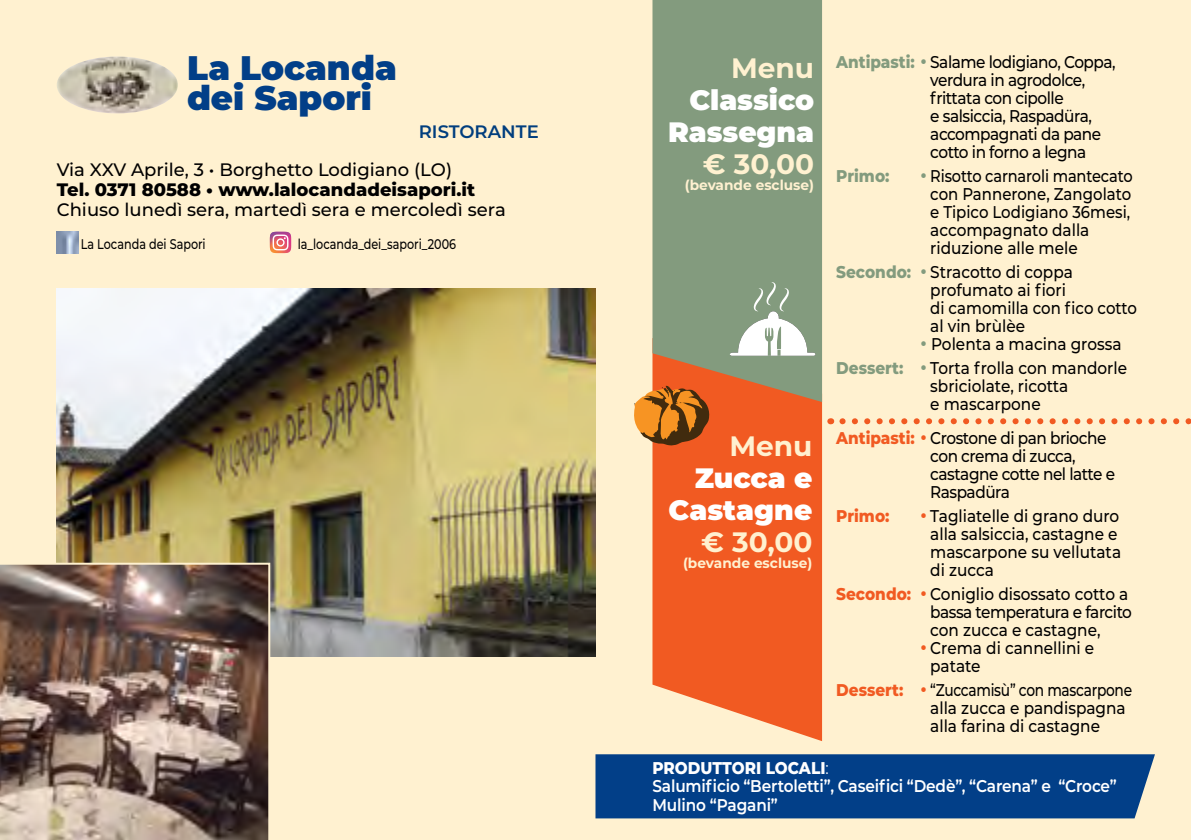
<style>
.page{position:relative;width:1191px;height:840px;background:#fff}
.page>*{position:absolute;margin:0;border:0;box-sizing:border-box;transform-origin:0 0}
.t1{font:900 34px/30.2px "Montserrat";color:#023f88}
.t2{font:900 28px/32px "Montserrat";color:#fff;text-align:right}
.t3{font:700 28px "Montserrat";color:#fff1d0}
.t4{font:500 18px "Montserrat";color:#000}
.t5{font:800 18px "Montserrat";color:#000}
.t6{font:600 18px "Montserrat";color:#003e7e}
.t7{font:500 17px/18px "Montserrat";letter-spacing:-.005em;color:#000;scale:.9 1}
.t8{font:500 17px/18px "Montserrat";letter-spacing:-.03em;color:#000;scale:.9 1}
.t9{font:500 17px/18px "Montserrat";letter-spacing:-.005em;color:#000;scale:.86 1}
.t10{font:600 17px/18px "Montserrat";letter-spacing:-.01em;color:#fff;scale:.9 1}
.t11{font:500 17px/18px "Montserrat";letter-spacing:-.005em;color:#000;scale:.81 1}
.t12{font:800 17px "Montserrat";color:#839b7e;scale:.9 1}
.t13{font:800 17px "Montserrat";color:#f15a22;scale:.9 1}
.t14{font:500 14px "Montserrat";color:#000;scale:.8 1}
.t15{font:700 14px "Montserrat";color:#fff1d0}
.s1{font-weight:800;color:#839b7e}
.s2{color:#839b7e}
.s3{font-weight:800;color:#f15a22}
.s4{color:#f15a22}
.s5{font-weight:800}
.s6{font-weight:400}
</style>
<div class="page">
<div style="left:0;top:0;width:595px;height:839px;background:#fff1d0"></div>
<div style="left:595px;top:0;width:596px;height:839px;background:#fff1d0"></div>
<img style="left:57px;top:289px;width:538px;height:367px">
<img style="left:0;top:561px;width:271px;height:278px">
<img style="left:57px;top:231px;width:21px;height:22px">
<svg style="left:270px;top:231px;width:21px;height:22px"></svg>
<img style="left:57px;top:56px;width:121px;height:57px">
<svg style="left:652px;top:402px;width:170px;height:338px;background:#f26731"></svg>
<svg style="left:652px;top:0;width:170px;height:402px;background:#8a997a"></svg>
<svg style="left:634px;top:385px;width:76px;height:60px;background:#ba702b"></svg>
<div style="left:595px;top:754px;width:560px;height:64px;background:#023f88"></div>
<svg style="left:730px;top:282px;width:85px;height:73px;background:#acbba8"></svg>
<svg style="left:842px;top:418px;width:349px;height:6px"></svg>
<h1 class="t1" style="left:187px;top:50px;width:211px">La Locanda dei Sapori</h1>
<p class="t6" style="left:419px;top:118px;width:121px">RISTORANTE</p>
<p class="t4" style="left:57px;top:157px;width:397px">Via XXV Aprile, 3 • Borghetto Lodigiano (LO)</p>
<p class="t5" style="left:57px;top:176px;width:420px">Tel. 0371 80588 • www.lalocandadeisapori.it</p>
<p class="t4" style="left:57px;top:197px;width:450px">Chiuso lunedì sera, martedì sera e mercoledì sera</p>
<p class="t14" style="left:81px;top:233px;width:158px">La Locanda dei Sapori</p>
<p class="t14" style="left:298px;top:233px;width:199px">la_locanda_dei_sapori_2006</p>
<h2 class="t3" style="left:731px;top:48px;width:84px">Menu</h2>
<h2 class="t2" style="left:668px;top:82px;width:147px">Classico<br>Rassegna</h2>
<h2 class="t3" style="left:703px;top:144px;width:113px">€ 30,00</h2>
<p class="t15" style="left:685px;top:175px;width:131px">(bevande escluse)</p>
<h2 class="t3" style="left:729px;top:425px;width:84px">Menu</h2>
<h2 class="t2" style="left:668px;top:459px;width:145px">Zucca e<br>Castagne</h2>
<h2 class="t3" style="left:701px;top:521px;width:113px">€ 30,00</h2>
<p class="t15" style="left:683px;top:552px;width:131px">(bevande escluse)</p>
<p class="t8" style="left:930px;top:52px;width:207px;text-indent:-94px"><span class="s1">Antipasti:</span> <span class="s2">•</span> Salame lodigiano, Coppa, verdura in agrodolce, frittata con cipolle<br>e salsiccia, Raspadüra, accompagnati da pane cotto in forno a legna</p>
<p class="t12" style="left:836px;top:163px;width:61px">Primo:</p>
<p class="t9" style="left:930px;top:166px;width:237px;text-indent:-10px"><span class="s2">•</span> Risotto carnaroli mantecato con Pannerone, Zangolato e Tipico Lodigiano 36mesi, accompagnato dalla riduzione alle mele</p>
<p class="t7" style="left:930px;top:262px;width:231px;text-indent:-94px"><span class="s1">Secondo:</span> <span class="s2">•</span> Stracotto di coppa profumato ai fiori<br>di camomilla con fico cotto al vin brùlèe</p>
<p class="t7" style="left:836px;top:331px;width:325px;line-height:24px;text-indent:84px"><span class="s2">•</span> Polenta a macina grossa<br><span class="s1">Dessert:</span> <span class="s2">•</span> Torta frolla con mandorle</p>
<p class="t7" style="left:930px;top:376px;width:155px">sbriciolate, ricotta e mascarpone</p>
<p class="t8" style="left:930px;top:428px;width:207px;text-indent:-94px"><span class="s3">Antipasti:</span> <span class="s4">•</span> Crostone di pan brioche con crema di zucca, castagne cotte nel latte e<br>Raspadüra</p>
<p class="t13" style="left:836px;top:503px;width:61px">Primo:</p>
<p class="t7" style="left:930px;top:506px;width:214px;text-indent:-10px"><span class="s4">•</span> Tagliatelle di grano duro alla salsiccia, castagne e mascarpone su vellutata di zucca</p>
<p class="t7" style="left:930px;top:584px;width:226px;text-indent:-94px"><span class="s3">Secondo:</span> <span class="s4">•</span> Coniglio disossato cotto a bassa temperatura e farcito con zucca e castagne,</p>
<p class="t7" style="left:930px;top:638px;width:184px;text-indent:-10px"><span class="s4">•</span> Crema di cannellini e patate</p>
<p class="t11" style="left:930px;top:680px;width:251px;text-indent:-94px"><span class="s3">Dessert:</span> <span class="s4">•</span> “Zuccamisù” con mascarpone alla zucca e pandispagna alla farina di castagne</p>
<p class="t10" style="left:652px;top:758px;width:517px"><span class="s5">PRODUTTORI LOCALI</span><span class="s6">:<br></span>Salumificio “Bertoletti”, Caseifici “Dedè”, “Carena” e “Croce”<br>Mulino “Pagani”</p>
</div>
